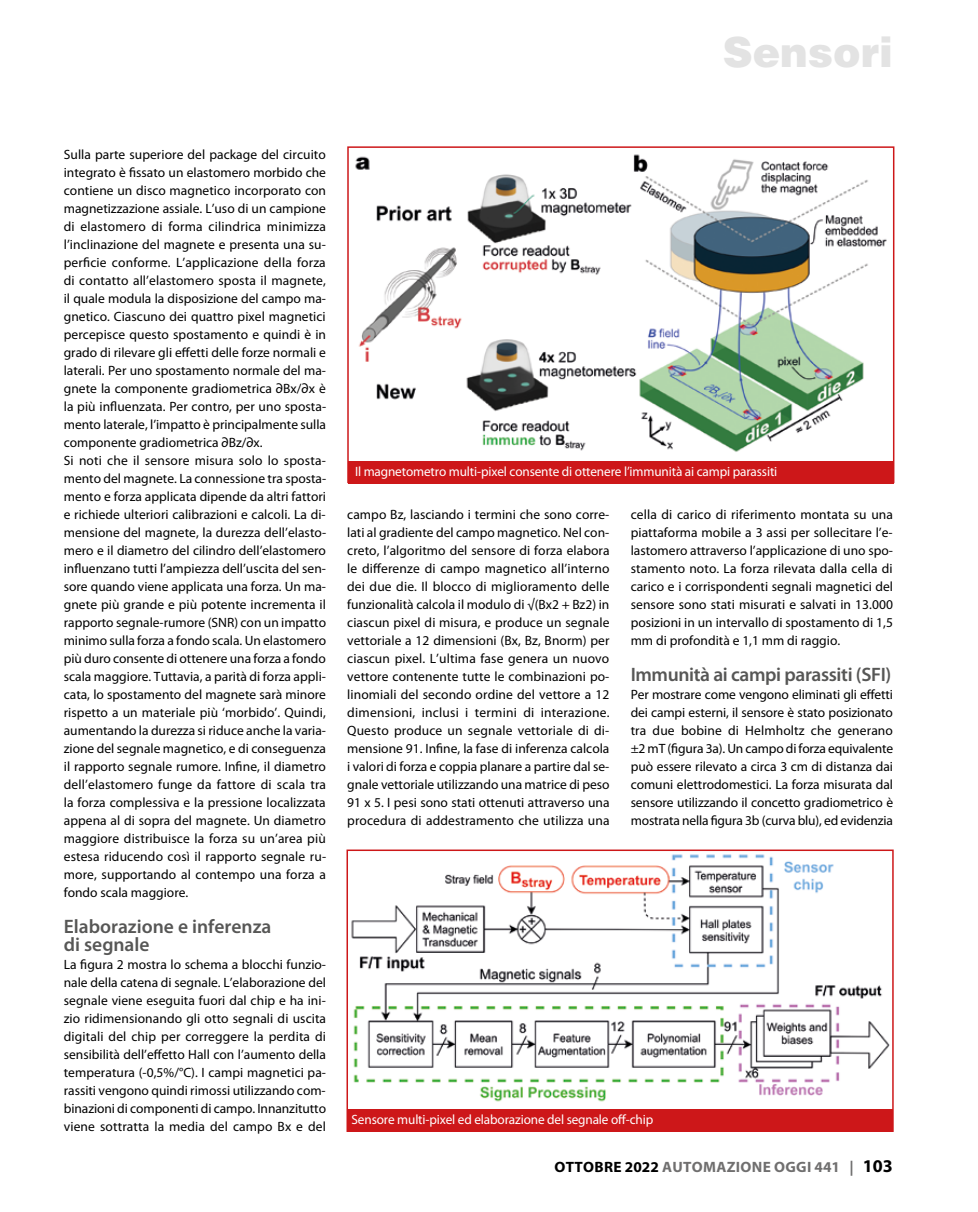
<style>
.page{position:relative;width:978px;height:1212px;background:#fff}
.page>*{position:absolute;margin:0;border:0;box-sizing:border-box;transform-origin:0 0}
.t1{font:900 41.4px "Helvetica LT Std";color:#e3e3e3}
.t2{font:600 19.5px/18px "Myriad Pro";color:#575756}
.t3{font:600 19.5px "Myriad Pro";letter-spacing:-.02em;color:#575756}
.t4{font:700 15px "Myriad Pro";letter-spacing:.02em;color:#706f6f}
.t5{font:13.5px/18px "Myriad Pro";letter-spacing:.005em;color:#000;text-align:justify}
.t6{font:13.5px "Myriad Pro";letter-spacing:-.01em;color:#fff}
.s1{color:#000}
.s2{font-size:18px;color:#000}
</style>
<div class="page">
<img style="left:355px;top:154px;width:532px;height:298px">
<img style="left:351px;top:854px;width:539px;height:248px">
<div style="left:346px;top:849px;width:548px;height:283px;border:2px solid #cd1719"></div>
<div style="left:348px;top:461px;width:546px;height:22px;background:#cd1719"></div>
<div style="left:347px;top:1110px;width:546px;height:22px;background:#cd1719"></div>
<h1 class="t1" style="left:723px;top:25px;width:172px">Sensori</h1>
<p class="t5" style="left:64px;top:146px;width:264px;text-align:left">Sulla parte superiore del package del circuito integrato è fissato un elastomero morbido che contiene un disco magnetico incorporato con magnetizzazione assiale. L’uso di un campione di elastomero di forma cilindrica minimizza l’inclinazione del magnete e presenta una su&shy;perficie conforme. L’applicazione della forza di contatto all’elastomero sposta il magnete, il quale modula la disposizione del campo ma&shy;gnetico. Ciascuno dei quattro pixel magnetici percepisce questo spostamento e quindi è in grado di rilevare gli effetti delle forze normali e laterali. Per uno spostamento normale del ma&shy;gnete la componente gradiometrica ∂Bx/∂x è la più influenzata. Per contro, per uno sposta&shy;mento laterale, l’impatto è principalmente sulla componente gradiometrica ∂Bz/∂x.<br>Si noti che il sensore misura solo lo sposta&shy;mento del magnete. La connessione tra sposta&shy;mento e forza applicata dipende da altri fattori e richiede ulteriori calibrazioni e calcoli. La di&shy;mensione del magnete, la durezza dell’elasto&shy;mero e il diametro del cilindro dell’elastomero influenzano tutti l’ampiezza dell’uscita del sen&shy;sore quando viene applicata una forza. Un ma&shy;gnete più grande e più potente incrementa il rapporto segnale-rumore (SNR) con un impatto minimo sulla forza a fondo scala. Un elastomero più duro consente di ottenere una forza a fondo scala maggiore. Tuttavia, a parità di forza appli&shy;cata, lo spostamento del magnete sarà minore rispetto a un materiale più ‘morbido’. Quindi, aumentando la durezza si riduce anche la varia&shy;zione del segnale magnetico, e di conseguenza il rapporto segnale rumore. Infine, il diametro dell’elastomero funge da fattore di scala tra la forza complessiva e la pressione localizzata appena al di sopra del magnete. Un diametro maggiore distribuisce la forza su un’area più estesa riducendo così il rapporto segnale ru&shy;more, supportando al contempo una forza a fondo scala maggiore.</p>
<h2 class="t2" style="left:64px;top:917px;width:209px">Elaborazione e inferenza di segnale</h2>
<p class="t5" style="left:64px;top:956px;width:264px">La figura 2 mostra lo schema a blocchi funzio&shy;nale della catena di segnale. L’elaborazione del segnale viene eseguita fuori dal chip e ha ini&shy;zio ridimensionando gli otto segnali di uscita digitali del chip per correggere la perdita di sensibilità dell’effetto Hall con l’aumento della temperatura (-0,5%/°C). I campi magnetici pa&shy;rassiti vengono quindi rimossi utilizzando com&shy;binazioni di componenti di campo. Innanzitutto viene sottratta la media del campo Bx e del</p>
<p class="t6" style="left:355px;top:464px;width:424px">Il magnetometro multi-pixel consente di ottenere l’immunità ai campi parassiti</p>
<p class="t5" style="left:347px;top:506px;width:264px">campo Bz, lasciando i termini che sono corre&shy;lati al gradiente del campo magnetico. Nel con&shy;creto, l’algoritmo del sensore di forza elabora le differenze di campo magnetico all’interno dei due die. Il blocco di miglioramento delle funzionalità calcola il modulo di √(Bx2 + Bz2) in ciascun pixel di misura, e produce un segnale vettoriale a 12 dimensioni (Bx, Bz, Bnorm) per ciascun pixel. L’ultima fase genera un nuovo vettore contenente tutte le combinazioni po&shy;linomiali del secondo ordine del vettore a 12 dimensioni, inclusi i termini di interazione.<br>Questo produce un segnale vettoriale di di&shy;mensione 91. Infine, la fase di inferenza calcola i valori di forza e coppia planare a partire dal se&shy;gnale vettoriale utilizzando una matrice di peso 91 x 5. I pesi sono stati ottenuti attraverso una procedura di addestramento che utilizza una</p>
<p class="t5" style="left:631px;top:506px;width:264px">cella di carico di riferimento montata su una piattaforma mobile a 3 assi per sollecitare l’e&shy;lastomero attraverso l’applicazione di uno spo&shy;stamento noto. La forza rilevata dalla cella di carico e i corrispondenti segnali magnetici del sensore sono stati misurati e salvati in 13.000 posizioni in un intervallo di spostamento di 1,5 mm di profondità e 1,1 mm di raggio.</p>
<h2 class="t3" style="left:631px;top:662px;width:262px">Immunità ai campi parassiti (SFI)</h2>
<p class="t5" style="left:631px;top:686px;width:264px">Per mostrare come vengono eliminati gli effetti dei campi esterni, il sensore è stato posizionato tra due bobine di Helmholtz che generano ±2 mT (figura 3a). Un campo di forza equivalente può essere rilevato a circa 3 cm di distanza dai comuni elettrodomestici. La forza misurata dal sensore utilizzando il concetto gradiometrico è mostrata nella figura 3b (curva blu), ed evidenzia</p>
<p class="t6" style="left:352px;top:1112px;width:303px">Sensore multi-pixel ed elaborazione del segnale off-chip</p>
<p class="t4" style="left:555px;top:1157px;width:340px"><span class="s1">OTTOBRE 2022</span> AUTOMAZIONE OGGI 441 | <span class="s2">103</span></p>
</div>
